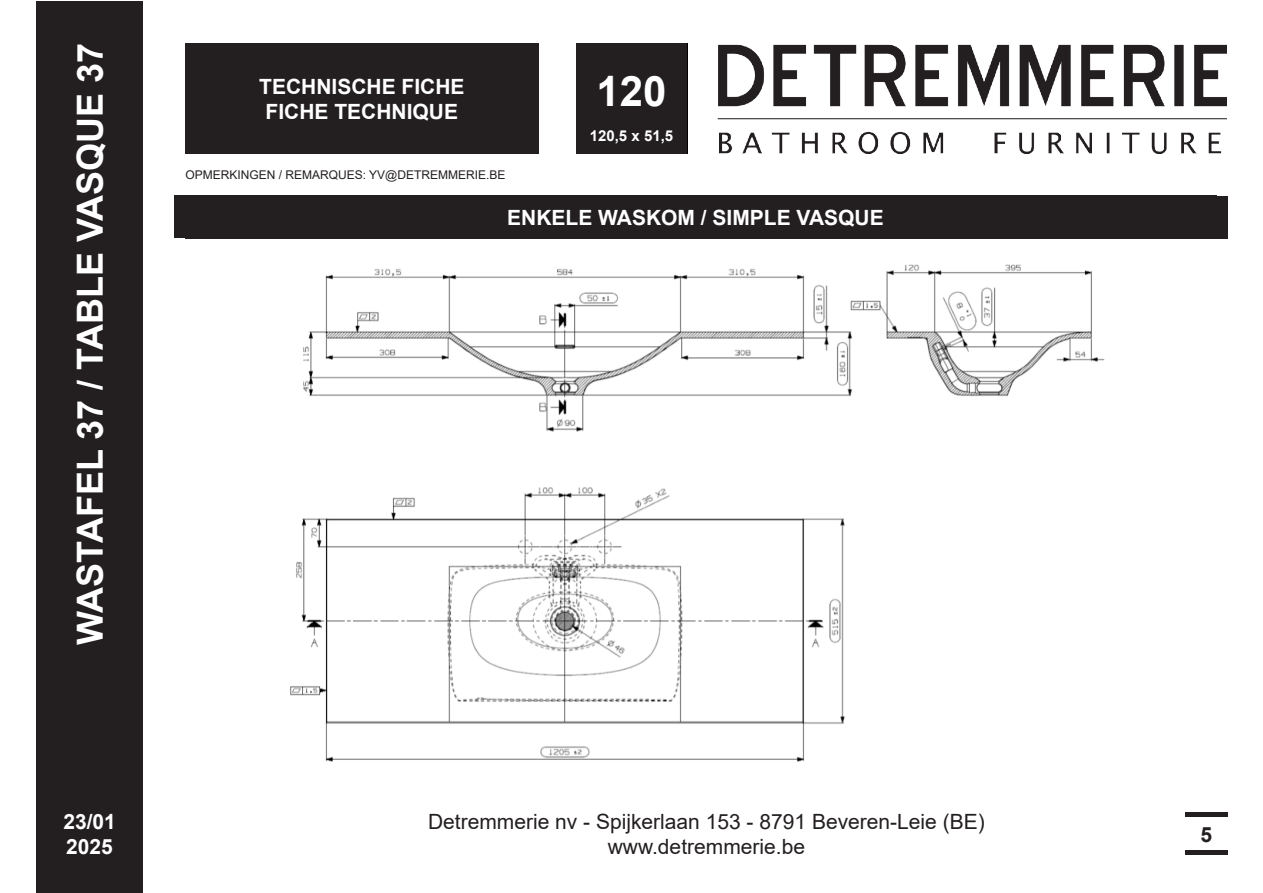
<style>
.page{position:relative;width:1263px;height:893px;background:#fff}
.page>*{position:absolute;margin:0;border:0;box-sizing:border-box;transform-origin:0 0}
.t1{font:700 42px "Arial";color:#fff}
.t2{font:700 36px "Arial";color:#fff}
.t3{font:21px/25.2px "Arial";color:#231f20;text-align:center}
.t4{font:700 21px/25.2px "Arial";color:#fff}
.t5{font:700 21px "Arial";color:#231f20}
.t6{font:700 15px "Arial";color:#fff}
.t7{font:12px "Arial";color:#231f20}
</style>
<div class="page">
<div style="left:36px;top:1px;width:107px;height:892px;background:#231f20"></div>
<img style="left:718px;top:44px;width:509px;height:110px">
<div style="left:185px;top:196px;width:1042px;height:43px;background:#231f20"></div>
<hr style="left:1185px;top:813px;width:42px;height:4px;background:#231f20">
<hr style="left:1185px;top:851px;width:42px;height:4px;background:#231f20">
<div style="left:185px;top:43px;width:353px;height:111px;background:#231f20"></div>
<div style="left:174px;top:196px;width:1042px;height:42px;background:#231f20"></div>
<div style="left:576px;top:43px;width:111px;height:111px;background:#231f20"></div>
<img style="left:290px;top:264px;width:815px;height:498px">
<h2 class="t2" style="left:65px;top:644px;width:603px;rotate:-90deg">WASTAFEL 37 / TABLE VASQUE 37</h2>
<p class="t4" style="left:259px;top:74px;width:207px;text-align:center">TECHNISCHE FICHE<br>FICHE TECHNIQUE</p>
<p class="t7" style="left:185px;top:167px;width:322px">OPMERKINGEN / REMARQUES: YV@DETREMMERIE.BE</p>
<p class="t1" style="left:596px;top:62px;width:72px">120</p>
<p class="t6" style="left:590px;top:126px;width:85px">120,5 x 51,5</p>
<p class="t4" style="left:507px;top:205px;width:378px">ENKELE WASKOM / SIMPLE VASQUE</p>
<p class="t4" style="left:63px;top:809px;width:54px">23/01<br>2025</p>
<p class="t3" style="left:428px;top:809px;width:558px">Detremmerie nv - Spijkerlaan 153 - 8791 Beveren-Leie (BE) www.detremmerie.be</p>
<p class="t5" style="left:1200px;top:819px;width:13px">5</p>
</div>
